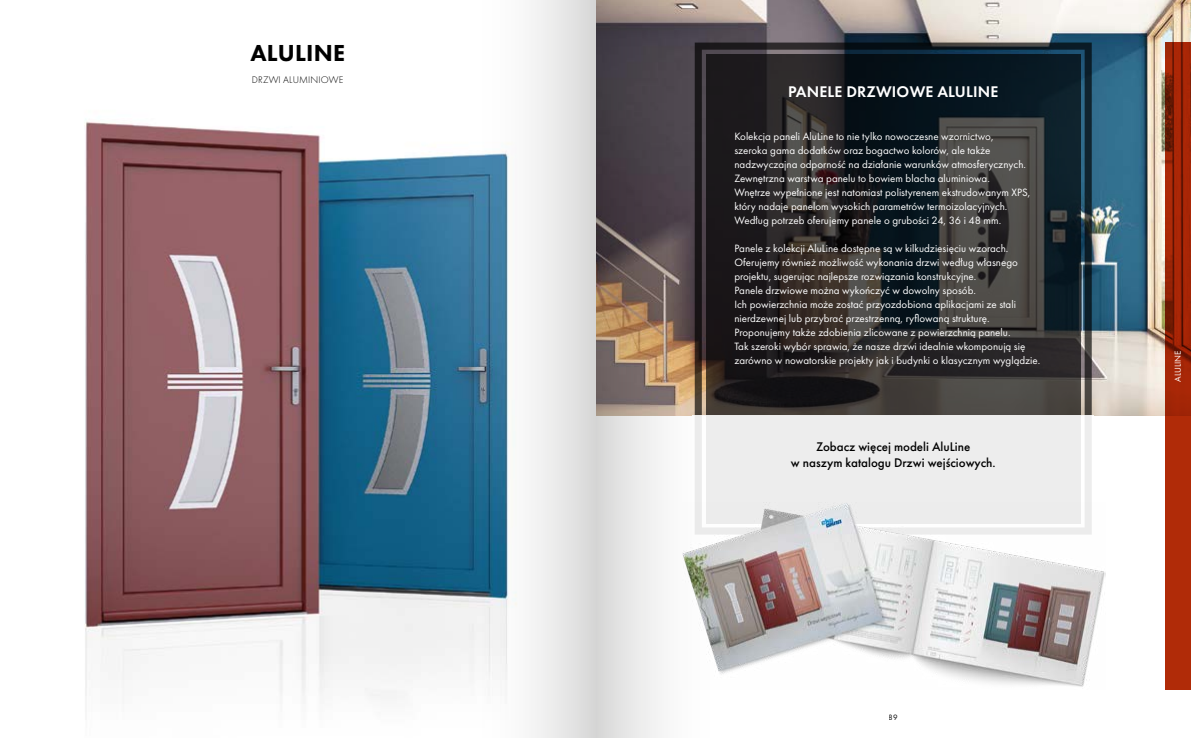
<style>
.page{position:relative;width:1191px;height:738px;background:#fff}
.page>*{position:absolute;margin:0;border:0;box-sizing:border-box;transform-origin:0 0}
.t1{font:800 24px "Futura PT";letter-spacing:.01em;color:#000}
.t2{font:600 16px "Futura PT";letter-spacing:.01em;color:#fff}
.t3{font:500 13px/15.6px "Futura PT";color:#000;text-align:center}
.t4{font:11px/14px "Futura PT";color:#fff}
.t5{font:300 10px "Futura PT";letter-spacing:.01em;color:#000}
.t6{font:9px "Futura PT";letter-spacing:.01em;color:#fff}
.t7{font:8px "Futura PT";color:#000}
</style>
<div class="page">
<img style="left:595px;top:0;width:596px;height:415px">
<svg style="left:723px;top:43px;width:368px;height:372px;background:#2a3944"></svg>
<svg style="left:723px;top:54px;width:357px;height:361px;background:#27282a"></svg>
<div style="left:692px;top:415px;width:402px;height:123px;background:#ededed"></div>
<img style="left:84px;top:119px;width:384px;height:580px">
<img style="left:723px;top:502px;width:383px;height:185px">
<svg style="left:1164px;top:43px;width:27px;height:646px;background:#a42d0e"></svg>
<svg style="left:468px;top:0;width:127px;height:737px"></svg>
<svg style="left:596px;top:0;width:127px;height:737px"></svg>
<h1 class="t1" style="left:250px;top:38px;width:96px">ALULINE</h1>
<p class="t5" style="left:252px;top:74px;width:93px">DRZWI ALUMINIOWE</p>
<h2 class="t2" style="left:788px;top:82px;width:212px">PANELE DRZWIOWE ALULINE</h2>
<p class="t4" style="left:734px;top:129px;width:297px">Kolekcja paneli AluLine to nie tylko nowoczesne wzornictwo,<br>szeroka gama dodatków oraz bogactwo kolorów, ale także nadzwyczajna odporność na działanie warunków atmosferycznych.<br>Zewnętrzna warstwa panelu to bowiem blacha aluminiowa.<br>Wnętrze wypełnione jest natomiast polistyrenem ekstrudowanym XPS, który nadaje panelom wysokich parametrów termoizolacyjnych.<br>Według potrzeb oferujemy panele o grubości 24, 36 i 48 mm.</p>
<p class="t4" style="left:734px;top:241px;width:307px">Panele z kolekcji AluLine dostępne są w kilkudziesięciu wzorach.<br>Oferujemy również możliwość wykonania drzwi według własnego projektu, sugerując najlepsze rozwiązania konstrukcyjne.<br>Panele drzwiowe można wykończyć w dowolny sposób.<br>Ich powierzchnia może zostać przyozdobiona aplikacjami ze stali nierdzewnej lub przybrać przestrzenną, ryflowaną strukturę.<br>Proponujemy także zdobienia zlicowane z powierzchnią panelu.<br>Tak szeroki wybór sprawia, że nasze drzwi idealnie wkomponują się zarówno w nowatorskie projekty jak i budynki o klasycznym wyglądzie.</p>
<p class="t3" style="left:791px;top:439px;width:206px">Zobacz więcej modeli AluLine<br>w naszym katalogu Drzwi wejściowych.</p>
<p class="t7" style="left:888px;top:711px;width:10px">89</p>
<p class="t6" style="left:1172px;top:382px;width:33px;rotate:-90deg">ALULINE</p>
</div>
